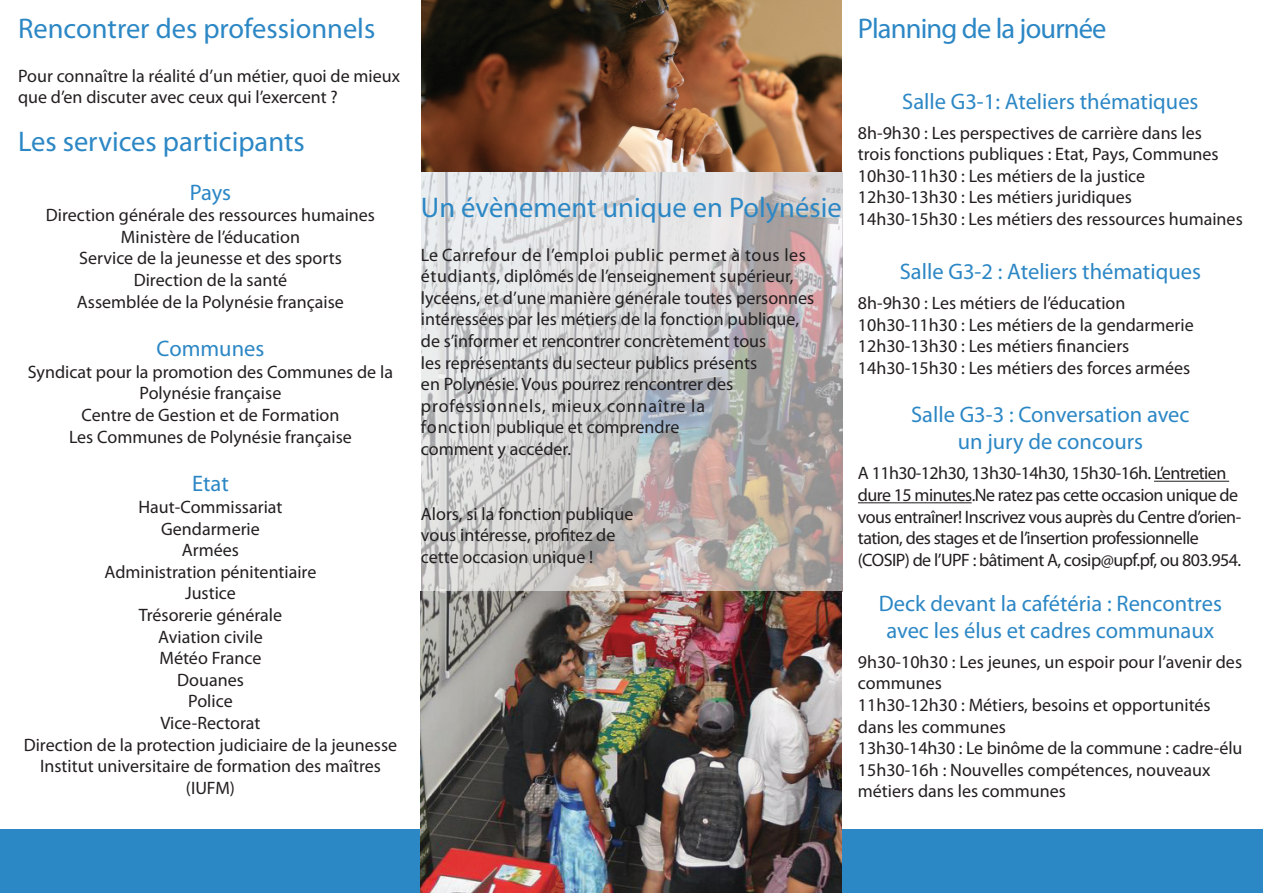
<style>
.page{position:relative;width:1263px;height:893px;background:#fff}
.page>*{position:absolute;margin:0;border:0;box-sizing:border-box;transform-origin:0 0}
.t1{font:28.5px "Myriad Pro";color:#2c87c5}
.t2{font:28.5px "Myriad Pro";letter-spacing:-.03em;color:#2c87c5}
.t3{font:22.5px/27px "Myriad Pro";color:#2c87c5;text-align:center}
.t4{font:18px/21.6px "Myriad Pro";color:#231f20}
.t5{font:18px/21.6px "Myriad Pro";letter-spacing:-.03em;color:#231f20}
</style>
<div class="page">
<img style="left:420px;top:0;width:423px;height:828px">
<div style="left:0;top:829px;width:421px;height:64px;background:#2c87c5"></div>
<img style="left:423px;top:831px;width:417px;height:59px">
<div style="left:842px;top:829px;width:421px;height:64px;background:#2c87c5"></div>
<hr style="left:1154px;top:481px;width:75px;height:1px;background:#231f20">
<hr style="left:858px;top:502px;width:114px;height:1px;background:#231f20">
<h1 class="t1" style="left:18px;top:11px;width:359px">Rencontrer des professionnels</h1>
<p class="t4" style="left:18px;top:64px;width:383px">Pour connaître la réalité d’un métier, quoi de mieux que d’en discuter avec ceux qui l’exercent ?</p>
<h1 class="t1" style="left:18px;top:124px;width:288px">Les services participants</h1>
<p class="t3" style="left:190px;top:178px;width:43px">Pays</p>
<p class="t4" style="left:46px;top:204px;width:331px;text-align:center">Direction générale des ressources humaines<br>Ministère de l’éducation<br>Service de la jeunesse et des sports<br>Direction de la santé<br>Assemblée de la Polynésie française</p>
<p class="t3" style="left:157px;top:335px;width:109px">Communes</p>
<p class="t4" style="left:28px;top:361px;width:367px;text-align:center">Syndicat pour la promotion des Communes de la Polynésie française<br>Centre de Gestion et de Formation<br>Les Communes de Polynésie française</p>
<p class="t3" style="left:192px;top:470px;width:38px">Etat</p>
<p class="t4" style="left:24px;top:496px;width:375px;text-align:center">Haut-Commissariat<br>Gendarmerie<br>Armées<br>Administration pénitentiaire<br>Justice<br>Trésorerie générale<br>Aviation civile<br>Météo France<br>Douanes<br>Police<br>Vice-Rectorat<br>Direction de la protection judiciaire de la jeunesse<br>Institut universitaire de formation des maîtres (IUFM)</p>
<h1 class="t2" style="left:858px;top:11px;width:250px">Planning de la journée</h1>
<h1 class="t1" style="left:421px;top:190px;width:422px">Un évènement unique en Polynésie</h1>
<p class="t4" style="left:421px;top:243px;width:395px">Le Carrefour de l’emploi public permet à tous les étudiants, diplômés de l’enseignement supérieur, lycéens, et d’une manière générale toutes personnes intéressées par les métiers de la fonction publique, de s’informer et rencontrer concrètement tous<br>les représentants du secteur publics présents<br>en Polynésie. Vous pourrez rencontrer des professionnels, mieux connaître la<br>fonction publique et comprendre<br>comment y accéder.</p>
<p class="t4" style="left:421px;top:503px;width:214px">Alors, si la fonction publique vous intéresse, profitez de cette occasion unique !</p>
<p class="t3" style="left:902px;top:87px;width:298px">Salle G3-1: Ateliers thématiques</p>
<p class="t4" style="left:858px;top:121px;width:386px">8h-9h30 : Les perspectives de carrière dans les<br>trois fonctions publiques : Etat, Pays, Communes 10h30-11h30 : Les métiers de la justice 12h30-13h30 : Les métiers juridiques<br>14h30-15h30 : Les métiers des ressources humaines</p>
<p class="t3" style="left:900px;top:258px;width:303px">Salle G3-2 : Ateliers thématiques</p>
<p class="t4" style="left:858px;top:292px;width:337px">8h-9h30 : Les métiers de l’éducation 10h30-11h30 : Les métiers de la gendarmerie 12h30-13h30 : Les métiers financiers 14h30-15h30 : Les métiers des forces armées</p>
<p class="t3" style="left:911px;top:401px;width:280px">Salle G3-3 : Conversation avec un jury de concours</p>
<p class="t5" style="left:858px;top:462px;width:385px">A 11h30-12h30, 13h30-14h30, 15h30-16h. L’entretien dure 15 minutes.Ne ratez pas cette occasion unique de vous entraîner! Inscrivez vous auprès du Centre d’orien&shy;tation, des stages et de l’insertion professionnelle (COSIP) de l’UPF : bâtiment A, cosip@upf.pf, ou 803.954.</p>
<p class="t3" style="left:879px;top:589px;width:345px">Deck devant la cafétéria : Rencontres avec les élus et cadres communaux</p>
<p class="t4" style="left:858px;top:651px;width:386px">9h30-10h30 : Les jeunes, un espoir pour l’avenir des communes<br>11h30-12h30 : Métiers, besoins et opportunités dans les communes<br>13h30-14h30 : Le binôme de la commune : cadre-élu 15h30-16h : Nouvelles compétences, nouveaux métiers dans les communes</p>
</div>
